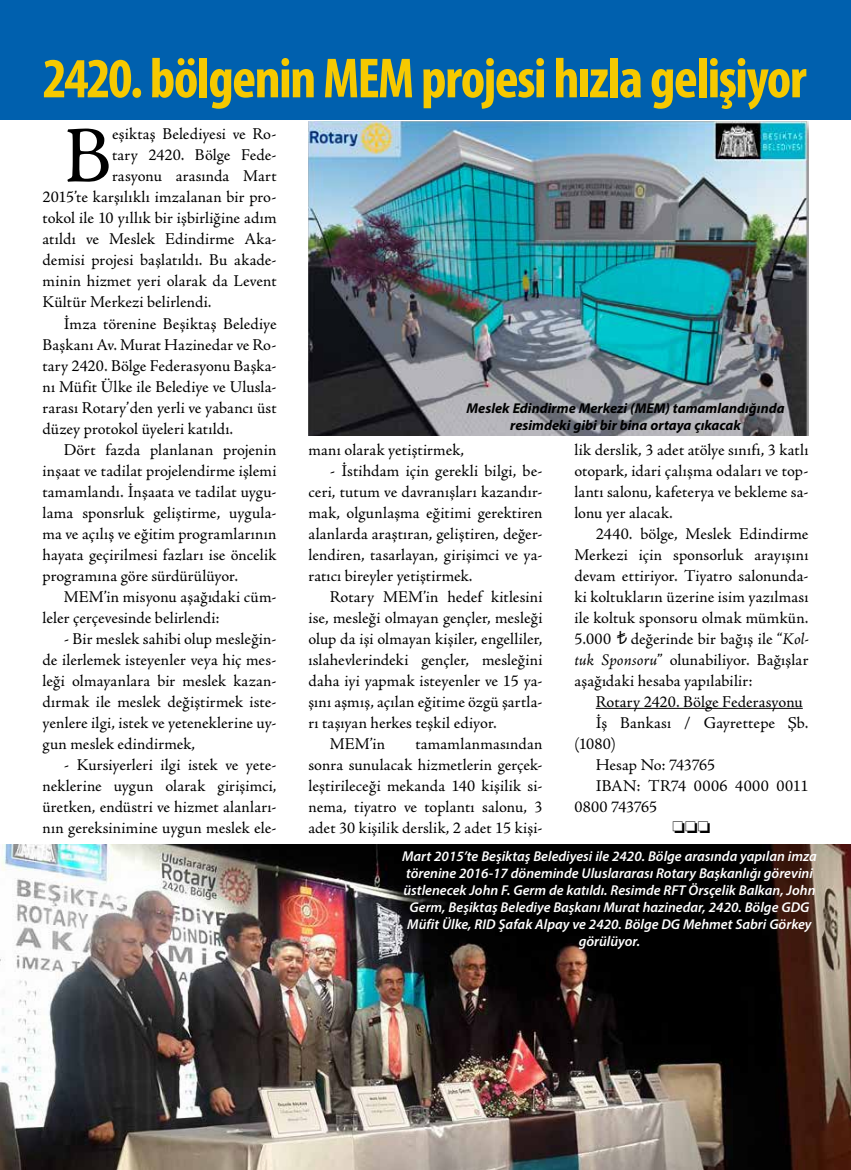
<style>
.page{position:relative;width:851px;height:1170px;background:#fff}
.page>*{position:absolute;margin:0;border:0;box-sizing:border-box;transform-origin:0 0}
.t1{font:80.7px "Adobe Jenson Pro";color:#000}
.t2{font:700 condensed 57px "Myriad Pro";letter-spacing:-.03em;color:#f6c900}
.t3{font:16.5px/21px "Adobe Jenson Pro";letter-spacing:.01em;color:#000;text-align:justify}
.t4{font:16.5px "Adobe Jenson Pro";letter-spacing:-.01em;color:#000}
.t5{font:16.5px "Adobe Jenson Pro";letter-spacing:-.015em;color:#000}
.t6{font:16.5px "Zapf Dingbats ITC";color:#000}
.t7{font:italic 600 14.25px/17.1px "Myriad Pro";color:#fff;text-align:center}
.t8{font:italic 700 14.25px/17.1px "Myriad Pro";color:#000;text-align:center}
.s1{font-family:"Abaku TL Sym Sans"}
.s2{font-style:italic}
</style>
<div class="page">
<hr style="left:595px;top:708px;width:207px;height:1px;background:#000">
<div style="left:0;top:0;width:850px;height:119px;background:#0060ae"></div>
<img style="left:308px;top:121px;width:500px;height:315px">
<img style="left:0;top:844px;width:850px;height:325px">
<h2 class="t2" style="left:43px;top:43px;width:765px">2420. bölgenin MEM projesi hızla gelişiyor</h2>
<h1 class="t1" style="left:64px;top:110px;width:50px">B</h1>
<p class="t3" style="left:112px;top:124px;width:166px">eşiktaş Belediyesi ve Ro-</p>
<p class="t3" style="left:112px;top:145px;width:166px">tary 2420. Bölge Fede-</p>
<p class="t3" style="left:112px;top:166px;width:166px">rasyonu arasında Mart</p>
<p class="t3" style="left:43px;top:187px;width:235px">2015’te karşılıklı imzalanan bir pro-</p>
<p class="t3" style="left:43px;top:208px;width:235px">tokol ile 10 yıllık bir işbirliğine adım</p>
<p class="t3" style="left:43px;top:229px;width:235px">atıldı ve Meslek Edindirme Aka-</p>
<p class="t3" style="left:43px;top:250px;width:235px">demisi projesi başlatıldı. Bu akade-</p>
<p class="t3" style="left:43px;top:271px;width:235px">minin hizmet yeri olarak da Levent</p>
<p class="t3" style="left:43px;top:292px;width:170px">Kültür Merkezi belirlendi.</p>
<p class="t3" style="left:64px;top:313px;width:214px">İmza törenine Beşiktaş Belediye</p>
<p class="t3" style="left:43px;top:334px;width:235px">Başkanı Av. Murat Hazinedar ve Ro-</p>
<p class="t3" style="left:43px;top:355px;width:235px">tary 2420. Bölge Federasyonu Başka-</p>
<p class="t3" style="left:43px;top:376px;width:235px">nı Müfit Ülke ile Belediye ve Ulusla-</p>
<p class="t3" style="left:43px;top:397px;width:235px">rarası Rotary’den yerli ve yabancı üst</p>
<p class="t3" style="left:43px;top:418px;width:192px">düzey protokol üyeleri katıldı.</p>
<p class="t3" style="left:64px;top:439px;width:214px">Dört fazda planlanan projenin</p>
<p class="t3" style="left:43px;top:460px;width:235px">inşaat ve tadilat projelendirme işlemi</p>
<p class="t3" style="left:43px;top:481px;width:235px">tamamlandı. İnşaata ve tadilat uygu-</p>
<p class="t3" style="left:43px;top:502px;width:235px">lama sponsrluk geliştirme, uygula-</p>
<p class="t3" style="left:43px;top:523px;width:235px">ma ve açılış ve eğitim programlarının</p>
<p class="t3" style="left:43px;top:544px;width:235px">hayata geçirilmesi fazları ise öncelik</p>
<p class="t3" style="left:43px;top:565px;width:197px">programına göre sürdürülüyor.</p>
<p class="t3" style="left:64px;top:586px;width:214px">MEM’in misyonu aşağıdaki cüm-</p>
<p class="t3" style="left:43px;top:607px;width:178px">leler çerçevesinde belirlendi:</p>
<p class="t3" style="left:43px;top:628px;width:235px;text-indent:21px">- Bir meslek sahibi olup mesleğin&shy;de ilerlemek isteyenler veya hiç mes&shy;leği olmayanlara bir meslek kazan&shy;dırmak ile meslek değiştirmek iste&shy;yenlere ilgi, istek ve yeteneklerine uy&shy;gun meslek edindirmek,</p>
<p class="t3" style="left:43px;top:754px;width:235px;text-indent:21px">- Kursiyerleri ilgi istek ve yete&shy;neklerine uygun olarak girişimci, üretken, endüstri ve hizmet alanları&shy;nın gereksinimine uygun meslek ele-</p>
<p class="t8" style="left:466px;top:399px;width:319px">Meslek Edindirme Merkezi (MEM) tamamlandığında resimdeki gibi bir bina ortaya çıkacak</p>
<p class="t3" style="left:308px;top:439px;width:157px">manı olarak yetiştirmek,</p>
<p class="t3" style="left:308px;top:460px;width:235px;text-indent:21px">- İstihdam için gerekli bilgi, be&shy;ceri, tutum ve davranışları kazandır&shy;mak, olgunlaşma eğitimi gerektiren alanlarda araştıran, geliştiren, değer&shy;lendiren, tasarlayan, girişimci ve ya&shy;ratıcı bireyler yetiştirmek.</p>
<p class="t3" style="left:330px;top:586px;width:214px">Rotary MEM’in hedef kitlesini</p>
<p class="t3" style="left:308px;top:607px;width:235px">ise, mesleği olmayan gençler, mesleği</p>
<p class="t3" style="left:308px;top:628px;width:235px">olup da işi olmayan kişiler, engelliler,</p>
<p class="t3" style="left:308px;top:649px;width:235px">ıslahevlerindeki gençler, mesleğini</p>
<p class="t3" style="left:308px;top:670px;width:235px">daha iyi yapmak isteyenler ve 15 ya-</p>
<p class="t3" style="left:308px;top:691px;width:235px">şını aşmış, açılan eğitime özgü şartla-</p>
<p class="t3" style="left:308px;top:712px;width:190px">rı taşıyan herkes teşkil ediyor.</p>
<p class="t3" style="left:330px;top:733px;width:57px">MEM’in</p>
<p class="t3" style="left:308px;top:733px;width:235px;text-indent:107px">tamamlanmasından sonra sunulacak hizmetlerin gerçek&shy;leştirileceği mekanda 140 kişilik si&shy;nema, tiyatro ve toplantı salonu, 3 adet 30 kişilik derslik, 2 adet 15 kişi-</p>
<p class="t3" style="left:574px;top:439px;width:235px">lik derslik, 3 adet atölye sınıfı, 3 katlı otopark, idari çalışma odaları ve top&shy;lantı salonu, kafeterya ve bekleme sa&shy;lonu yer alacak.</p>
<p class="t3" style="left:574px;top:523px;width:235px;text-indent:21px">2440. bölge, Meslek Edindirme Merkezi için sponsorluk arayışını devam ettiriyor. Tiyatro salonunda&shy;ki koltukların üzerine isim yazılması ile koltuk sponsoru olmak mümkün.<br>5.000 <span class="s1">¨</span> değerinde bir bağış ile “<span class="s2">Kol&shy;tuk Sponsoru</span>” olunabiliyor. Bağışlar aşağıdaki hesaba yapılabilir:</p>
<p class="t3" style="left:595px;top:691px;width:208px">Rotary 2420. Bölge Federasyonu</p>
<p class="t3" style="left:595px;top:712px;width:214px">İş Bankası / Gayrettepe Şb.</p>
<p class="t3" style="left:574px;top:733px;width:43px">(1080)</p>
<p class="t4" style="left:595px;top:755px;width:121px">Hesap No: 743765</p>
<p class="t3" style="left:595px;top:775px;width:214px">IBAN: TR74 0006 4000 0011</p>
<p class="t5" style="left:574px;top:797px;width:84px">0800 743765</p>
<p class="t6" style="left:672px;top:819px;width:40px">❏❏❏</p>
<p class="t7" style="left:402px;top:846px;width:416px">Mart 2015’te Beşiktaş Belediyesi ile 2420. Bölge arasında yapılan imza törenine 2016-17 döneminde Uluslararası Rotary Başkanlığı görevini üstlenecek John F. Germ de katıldı. Resimde RFT Örsçelik Balkan, John Germ, Beşiktaş Belediye Başkanı Murat hazinedar, 2420. Bölge GDG Müfit Ülke, RID Şafak Alpay ve 2420. Bölge DG Mehmet Sabri Görkey görülüyor.</p>
</div>
